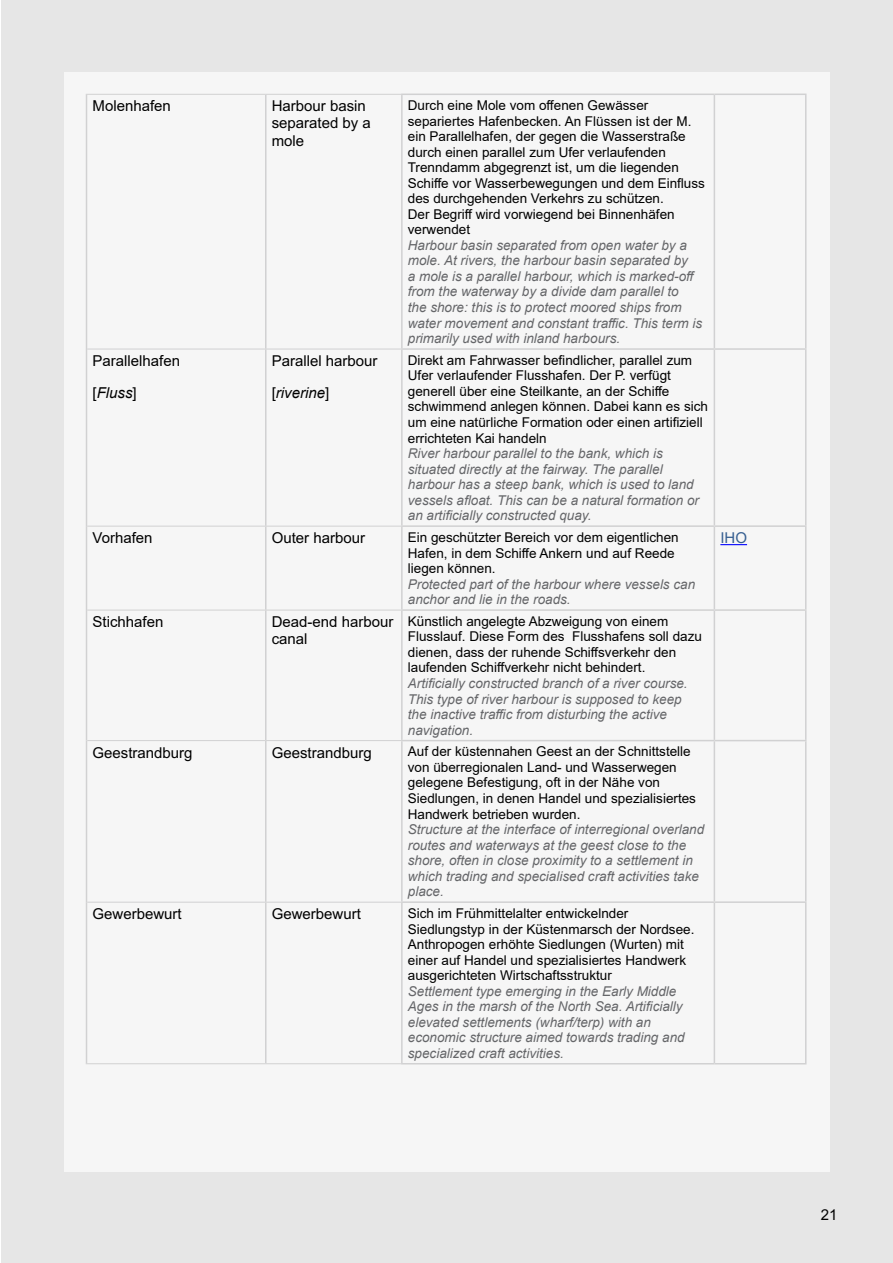
<style>
.page{position:relative;width:893px;height:1263px;background:#fff}
.page>*{position:absolute;margin:0;border:0;box-sizing:border-box;transform-origin:0 0}
.t1{font:15px/17.2px "Arial";color:#000}
.t2{font:15px "Arial MT2";color:#000}
.t3{font:italic 15px "Arial";color:#000}
.t4{font:15px "Arial";color:#365f91}
.t5{font:italic 13.5px/15.6px "Arial";color:#656669}
.t6{font:13.5px/15.5px "Arial MT2";color:#000}
.t7{font:13.5px/15.6px "Arial";color:#000}
.s1{font-style:normal}
.s2{font-style:italic}
</style>
<div class="page">
<div style="left:1px;top:0;width:892px;height:1263px;background:#e6e6e6"></div>
<div style="left:64px;top:72px;width:766px;height:1099px;background:#f6f6f6"></div>
<hr style="left:265px;top:95px;width:1px;height:254px;background:#d1d1d2">
<hr style="left:265px;top:349px;width:1px;height:177px;background:#d1d1d2">
<hr style="left:265px;top:526px;width:1px;height:84px;background:#d1d1d2">
<hr style="left:265px;top:610px;width:1px;height:130px;background:#d1d1d2">
<hr style="left:265px;top:741px;width:1px;height:161px;background:#d1d1d2">
<hr style="left:265px;top:902px;width:1px;height:161px;background:#d1d1d2">
<hr style="left:401px;top:95px;width:2px;height:253px;background:#d1d1d2">
<hr style="left:714px;top:95px;width:1px;height:253px;background:#d1d1d2">
<hr style="left:401px;top:350px;width:2px;height:175px;background:#d1d1d2">
<hr style="left:714px;top:350px;width:1px;height:175px;background:#d1d1d2">
<hr style="left:401px;top:527px;width:2px;height:82px;background:#d1d1d2">
<hr style="left:714px;top:527px;width:1px;height:82px;background:#d1d1d2">
<hr style="left:401px;top:611px;width:2px;height:129px;background:#d1d1d2">
<hr style="left:714px;top:611px;width:1px;height:129px;background:#d1d1d2">
<hr style="left:401px;top:741px;width:2px;height:160px;background:#d1d1d2">
<hr style="left:714px;top:741px;width:1px;height:160px;background:#d1d1d2">
<hr style="left:401px;top:903px;width:2px;height:160px;background:#d1d1d2">
<hr style="left:714px;top:903px;width:1px;height:160px;background:#d1d1d2">
<hr style="left:86px;top:94px;width:180px;height:1px;background:#d1d1d2">
<hr style="left:266px;top:94px;width:135px;height:1px;background:#d1d1d2">
<hr style="left:86px;top:95px;width:1px;height:254px;background:#d1d1d2">
<hr style="left:401px;top:94px;width:313px;height:1px;background:#d1d1d2">
<hr style="left:714px;top:94px;width:92px;height:1px;background:#d1d1d2">
<hr style="left:805px;top:95px;width:1px;height:253px;background:#d1d1d2">
<hr style="left:87px;top:349px;width:179px;height:1px;background:#d1d1d2">
<hr style="left:266px;top:349px;width:135px;height:1px;background:#d1d1d2">
<hr style="left:86px;top:349px;width:1px;height:177px;background:#d1d1d2">
<hr style="left:401px;top:348px;width:313px;height:2px;background:#d1d1d2">
<hr style="left:714px;top:348px;width:92px;height:2px;background:#d1d1d2">
<hr style="left:805px;top:350px;width:1px;height:175px;background:#d1d1d2">
<hr style="left:86px;top:741px;width:1px;height:161px;background:#d1d1d2">
<hr style="left:805px;top:741px;width:1px;height:160px;background:#d1d1d2">
<hr style="left:87px;top:902px;width:179px;height:1px;background:#d1d1d2">
<hr style="left:266px;top:902px;width:135px;height:1px;background:#d1d1d2">
<hr style="left:86px;top:902px;width:1px;height:161px;background:#d1d1d2">
<hr style="left:401px;top:901px;width:313px;height:2px;background:#d1d1d2">
<hr style="left:714px;top:901px;width:92px;height:2px;background:#d1d1d2">
<hr style="left:805px;top:903px;width:1px;height:160px;background:#d1d1d2">
<hr style="left:86px;top:1063px;width:180px;height:1px;background:#d1d1d2">
<hr style="left:266px;top:1063px;width:135px;height:1px;background:#d1d1d2">
<hr style="left:401px;top:1063px;width:313px;height:1px;background:#d1d1d2">
<hr style="left:714px;top:1063px;width:92px;height:1px;background:#d1d1d2">
<hr style="left:87px;top:526px;width:179px;height:1px;background:#d1d1d2">
<hr style="left:266px;top:526px;width:135px;height:1px;background:#d1d1d2">
<hr style="left:86px;top:526px;width:1px;height:84px;background:#d1d1d2">
<hr style="left:401px;top:525px;width:313px;height:2px;background:#d1d1d2">
<hr style="left:714px;top:525px;width:92px;height:2px;background:#d1d1d2">
<hr style="left:805px;top:527px;width:1px;height:82px;background:#d1d1d2">
<hr style="left:87px;top:610px;width:179px;height:1px;background:#d1d1d2">
<hr style="left:266px;top:610px;width:135px;height:1px;background:#d1d1d2">
<hr style="left:87px;top:740px;width:179px;height:1px;background:#d1d1d2">
<hr style="left:266px;top:740px;width:135px;height:1px;background:#d1d1d2">
<hr style="left:86px;top:610px;width:1px;height:131px;background:#d1d1d2">
<hr style="left:401px;top:609px;width:313px;height:2px;background:#d1d1d2">
<hr style="left:714px;top:609px;width:92px;height:2px;background:#d1d1d2">
<hr style="left:805px;top:611px;width:1px;height:129px;background:#d1d1d2">
<hr style="left:401px;top:740px;width:313px;height:1px;background:#d1d1d2">
<hr style="left:714px;top:740px;width:92px;height:1px;background:#d1d1d2">
<svg style="left:720px;top:544px;width:27px;height:1px"></svg>
<p class="t2" style="left:93px;top:96px;width:80px">Molenhafen</p>
<p class="t1" style="left:272px;top:97px;width:101px">Harbour basin separated by a mole</p>
<p class="t6" style="left:408px;top:98px;width:285px">Durch eine Mole vom offenen Gewässer separiertes Hafenbecken. An Flüssen ist der M. ein Parallelhafen, der gegen die Wasserstraße durch einen parallel zum Ufer verlaufenden</p>
<p class="t7" style="left:408px;top:160px;width:273px">Trenndamm abgegrenzt ist, um die liegenden</p>
<p class="t6" style="left:408px;top:175px;width:299px">Schiffe vor Wasserbewegungen und dem Einfluss</p>
<p class="t7" style="left:408px;top:191px;width:257px">des durchgehenden Verkehrs zu schützen.</p>
<p class="t6" style="left:408px;top:206px;width:268px">Der Begriff wird vorwiegend bei Binnenhäfen</p>
<p class="t7" style="left:408px;top:222px;width:64px">verwendet</p>
<p class="t5" style="left:408px;top:238px;width:296px">Harbour basin separated from open water by a mole. At rivers, the harbour basin separated by<br>a mole is a parallel harbour, which is marked-off from the waterway by a divide dam parallel to<br>the shore: this is to protect moored ships from water movement and constant traffic. This term is primarily used with inland harbours.</p>
<p class="t2" style="left:93px;top:350px;width:89px">Parallelhafen</p>
<p class="t3" style="left:93px;top:383px;width:46px"><span class="s1">[</span>Fluss<span class="s1">]</span></p>
<p class="t1" style="left:272px;top:344px;width:107px;line-height:32.2px">Parallel harbour [<span class="s2">riverine</span>]</p>
<p class="t6" style="left:408px;top:352px;width:302px">Direkt am Fahrwasser befindlicher, parallel zum Ufer verlaufender Flusshafen. Der P. verfügt generell über eine Steilkante, an der Schiffe schwimmend anlegen können. Dabei kann es sich um eine natürliche Formation oder einen artifiziell</p>
<p class="t7" style="left:408px;top:430px;width:140px">errichteten Kai handeln</p>
<p class="t5" style="left:408px;top:446px;width:293px">River harbour parallel to the bank, which is situated directly at the fairway. The parallel harbour has a steep bank, which is used to land vessels afloat. This can be a natural formation or an artificially constructed quay.</p>
<p class="t2" style="left:93px;top:527px;width:62px">Vorhafen</p>
<p class="t1" style="left:272px;top:529px;width:95px">Outer harbour</p>
<p class="t7" style="left:408px;top:529px;width:272px">Ein geschützter Bereich vor dem eigentlichen</p>
<p class="t6" style="left:408px;top:545px;width:268px">Hafen, in dem Schiffe Ankern und auf Reede liegen können.</p>
<p class="t5" style="left:408px;top:576px;width:289px">Protected part of the harbour where vessels can anchor and lie in the roads.</p>
<p class="t2" style="left:93px;top:611px;width:72px">Stichhafen</p>
<p class="t2" style="left:272px;top:611px;width:123px">Dead-end harbour</p>
<p class="t1" style="left:272px;top:630px;width:37px">canal</p>
<p class="t7" style="left:408px;top:613px;width:262px">Künstlich angelegte Abzweigung von einem</p>
<p class="t6" style="left:408px;top:629px;width:296px">Flusslauf. Diese Form des Flusshafens soll dazu dienen, dass der ruhende Schiffsverkehr den laufenden Schiffverkehr nicht behindert.</p>
<p class="t5" style="left:408px;top:676px;width:281px">Artificially constructed branch of a river course.<br>This type of river harbour is supposed to keep the inactive traffic from disturbing the active navigation.</p>
<p class="t1" style="left:93px;top:743px;width:102px">Geestrandburg</p>
<p class="t1" style="left:272px;top:743px;width:102px">Geestrandburg</p>
<p class="t6" style="left:408px;top:744px;width:284px">Auf der küstennahen Geest an der Schnittstelle von überregionalen Land- und Wasserwegen gelegene Befestigung, oft in der Nähe von</p>
<p class="t7" style="left:408px;top:790px;width:290px">Siedlungen, in denen Handel und spezialisiertes<br>Handwerk betrieben wurden.</p>
<p class="t5" style="left:408px;top:822px;width:298px">Structure at the interface of interregional overland routes and waterways at the geest close to the shore, often in close proximity to a settlement in which trading and specialised craft activities take place.</p>
<p class="t1" style="left:93px;top:905px;width:91px">Gewerbewurt</p>
<p class="t1" style="left:272px;top:905px;width:91px">Gewerbewurt</p>
<p class="t7" style="left:408px;top:905px;width:288px">Sich im Frühmittelalter entwickelnder<br>Siedlungstyp in der Küstenmarsch der Nordsee.</p>
<p class="t6" style="left:408px;top:936px;width:280px">Anthropogen erhöhte Siedlungen (Wurten) mit einer auf Handel und spezialisiertes Handwerk ausgerichteten Wirtschaftsstruktur</p>
<p class="t5" style="left:408px;top:983px;width:278px">Settlement type emerging in the Early Middle Ages in the marsh of the North Sea. Artificially elevated settlements (wharf/terp) with an economic structure aimed towards trading and specialized craft activities.</p>
<p class="t4" style="left:720px;top:527px;width:28px">IHO</p>
<p class="t1" style="left:821px;top:1206px;width:18px">21</p>
</div>
